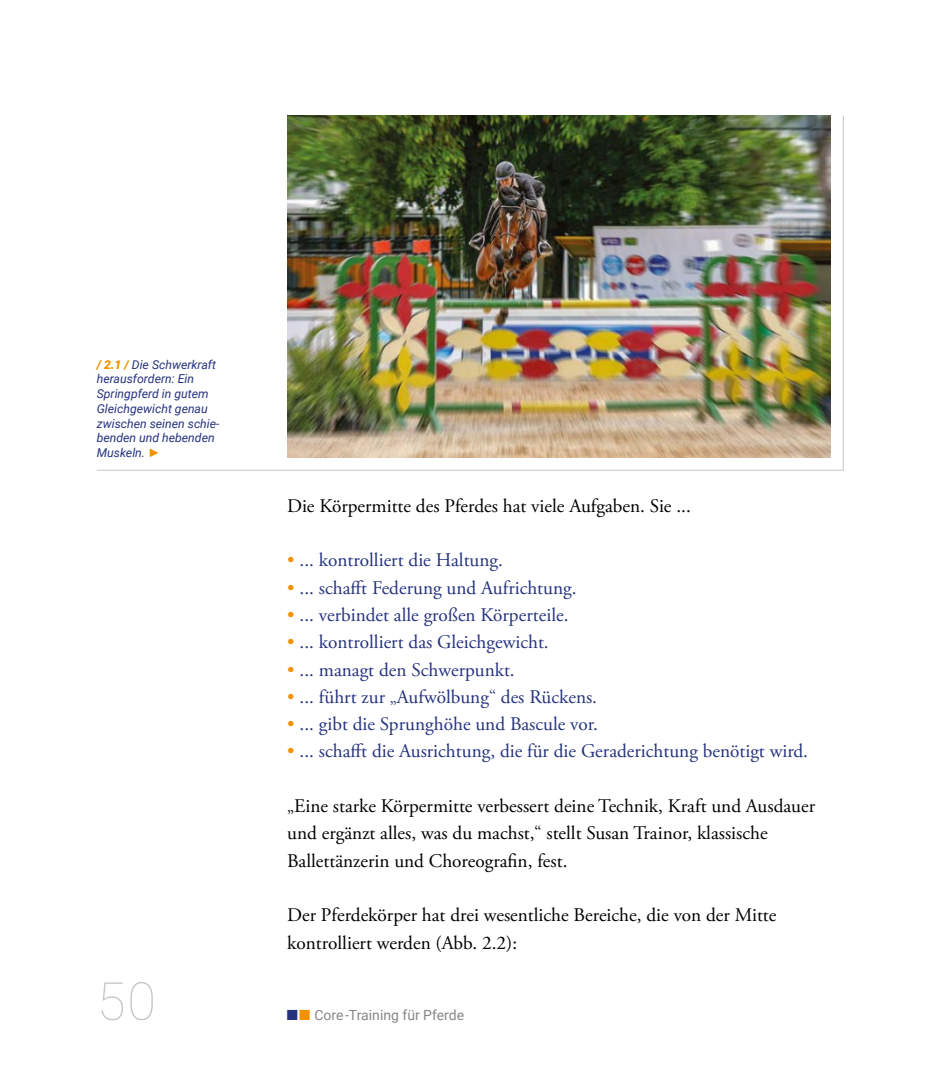
<style>
.page{position:relative;width:943px;height:1067px;background:#fff}
.page>*{position:absolute;margin:0;border:0;box-sizing:border-box;transform-origin:0 0}
.t1{font:100 52.5px "Roboto";color:#c5c6c6}
.t2{font:19.25px "Adobe Garamond Pro";color:#25327e}
.t3{font:19.25px/27.3px "Adobe Garamond Pro";color:#000}
.t4{font:14px "Roboto";color:#878786}
.t5{font:italic 12.25px/14.7px "Roboto";color:#25327e}
.s1{font-weight:900;color:#f39100}
.s2{font-family:"Book Antiqua";color:#f39100}
.s3{color:#f39100}
</style>
<div class="page">
<hr style="left:97px;top:470px;width:746px;height:1px;background:#c5c6c6">
<hr style="left:842px;top:116px;width:1px;height:354px;background:#c5c6c6">
<img style="left:287px;top:116px;width:543px;height:341px">
<p class="t5" style="left:97px;top:356px;width:124px"><span class="s1">/ 2.1 /</span> Die Schwerkraft herausfordern: Ein<br>Springpferd in gutem<br>Gleichgewicht genau zwischen seinen schie&shy;benden und hebenden<br>Muskeln. <span class="s2">►</span></p>
<h1 class="t1" style="left:97px;top:964px;width:61px">50</h1>
<p class="t3" style="left:287px;top:492px;width:405px">Die Körpermitte des Pferdes hat viele Aufgaben. Sie ...</p>
<p class="t2" style="left:287px;top:548px;width:217px"><span class="s3">•</span> ... kontrolliert die Haltung.</p>
<p class="t2" style="left:287px;top:576px;width:291px"><span class="s3">•</span> ... schafft Federung und Aufrichtung.</p>
<p class="t2" style="left:287px;top:603px;width:283px"><span class="s3">•</span> ... verbindet alle großen Körperteile.</p>
<p class="t2" style="left:287px;top:630px;width:263px"><span class="s3">•</span> ... kontrolliert das Gleichgewicht.</p>
<p class="t2" style="left:287px;top:658px;width:229px"><span class="s3">•</span> ... managt den Schwerpunkt.</p>
<p class="t2" style="left:287px;top:685px;width:311px"><span class="s3">•</span> ... führt zur „Aufwölbung“ des Rückens.</p>
<p class="t2" style="left:287px;top:712px;width:312px"><span class="s3">•</span> ... gibt die Sprunghöhe und Bascule vor.</p>
<p class="t2" style="left:287px;top:739px;width:522px"><span class="s3">•</span> ... schafft die Ausrichtung, die für die Geraderichtung benötigt wird.</p>
<p class="t3" style="left:287px;top:793px;width:529px">„Eine starke Körpermitte verbessert deine Technik, Kraft und Ausdauer und ergänzt alles, was du machst,“ stellt Susan Trainor, klassische<br>Ballettänzerin und Choreografin, fest.</p>
<p class="t3" style="left:287px;top:902px;width:491px">Der Pferdekörper hat drei wesentliche Bereiche, die von der Mitte kontrolliert werden (Abb. 2.2):</p>
<p class="t4" style="left:314px;top:1005px;width:151px">Core -Training für Pferde</p>
</div>
